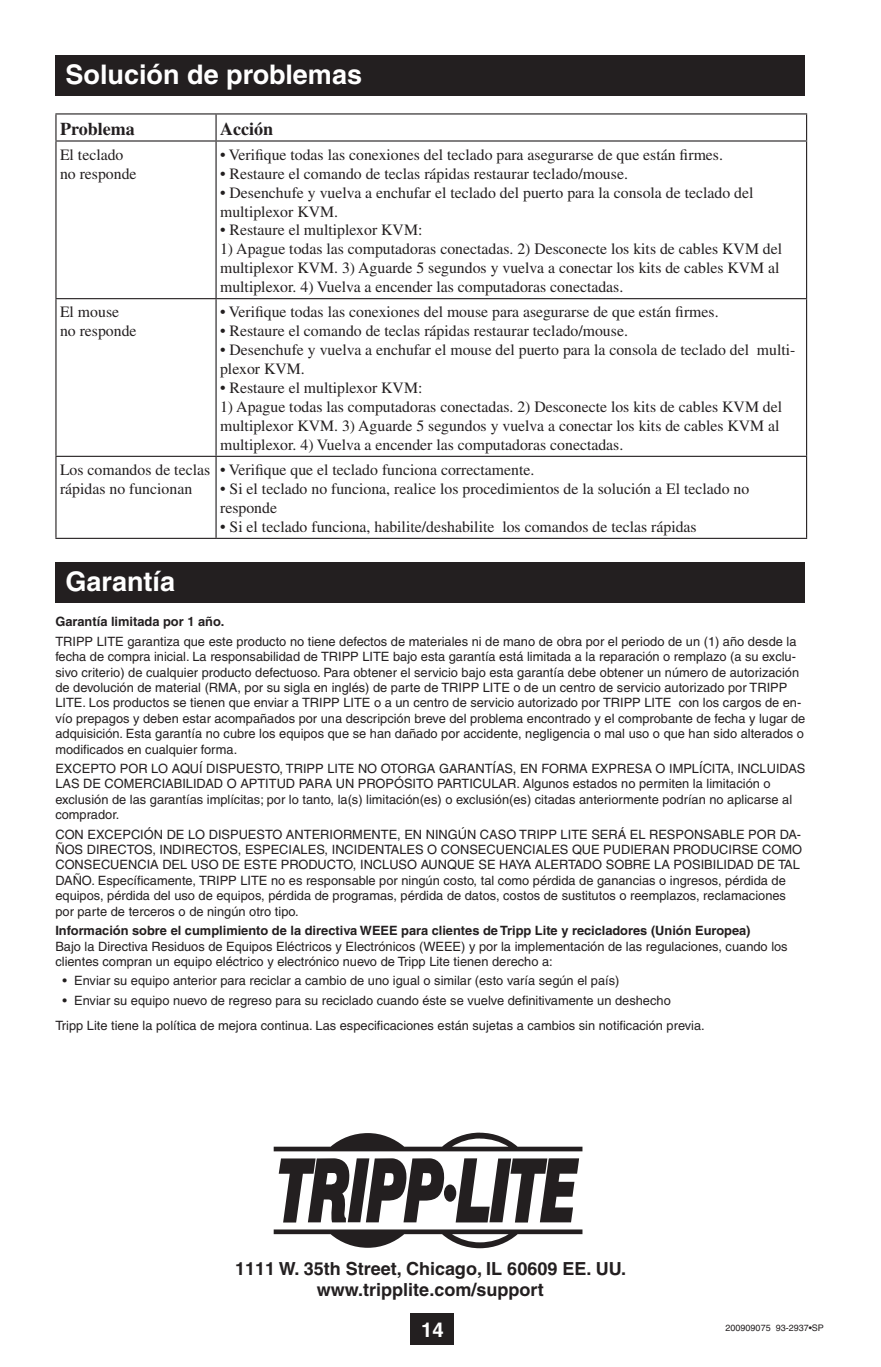
<style>
.page{position:relative;width:881px;height:1367px;background:#fff}
.page>*{position:absolute;margin:0;border:0;box-sizing:border-box;transform-origin:0 0}
.t1{font:700 27px "Helvetica";color:#fff}
.t2{font:700 20.25px "Helvetica";color:#fff}
.t3{font:700 18px "Helvetica";color:#231f20}
.t4{font:700 18px "Times";color:#231f20}
.t5{font:15.75px/18.9px "Times";color:#231f20}
.t6{font:12.83px/15.3px "Helvetica";color:#231f20}
.t7{font:700 12.83px "Helvetica";color:#231f20}
.t8{font:9px "Helvetica";color:#231f20}
</style>
<div class="page">
<div style="left:55px;top:55px;width:750px;height:41px;background:#231f20"></div>
<div style="left:55px;top:562px;width:750px;height:40px;background:#231f20"></div>
<div style="left:444px;top:1184px;width:12px;height:17px;background:#231f20;border-radius:50%"></div>
<svg style="left:278px;top:1158px;width:167px;height:64px"></svg>
<svg style="left:455px;top:1158px;width:124px;height:64px"></svg>
<svg style="left:273px;top:1132px;width:309px;height:19px"></svg>
<svg style="left:273px;top:1229px;width:309px;height:19px"></svg>
<div style="left:410px;top:1313px;width:44px;height:31px;background:#231f20"></div>
<hr style="left:55px;top:113px;width:161px;height:1px;background:#231f20">
<svg style="left:55px;top:114px;width:1px;height:26px"></svg>
<hr style="left:216px;top:113px;width:590px;height:1px;background:#231f20">
<svg style="left:215px;top:114px;width:1px;height:26px"></svg>
<hr style="left:55px;top:140px;width:161px;height:1px;background:#231f20">
<hr style="left:55px;top:141px;width:1px;height:157px;background:#231f20">
<hr style="left:216px;top:140px;width:590px;height:1px;background:#231f20">
<hr style="left:215px;top:141px;width:1px;height:157px;background:#231f20">
<hr style="left:805px;top:141px;width:1px;height:157px;background:#231f20">
<hr style="left:55px;top:298px;width:161px;height:1px;background:#231f20">
<hr style="left:55px;top:299px;width:1px;height:157px;background:#231f20">
<hr style="left:216px;top:298px;width:590px;height:1px;background:#231f20">
<hr style="left:215px;top:299px;width:1px;height:157px;background:#231f20">
<hr style="left:805px;top:299px;width:1px;height:157px;background:#231f20">
<hr style="left:55px;top:456px;width:161px;height:1px;background:#231f20">
<hr style="left:55px;top:457px;width:1px;height:80px;background:#231f20">
<hr style="left:216px;top:456px;width:590px;height:1px;background:#231f20">
<hr style="left:215px;top:457px;width:1px;height:80px;background:#231f20">
<hr style="left:805px;top:457px;width:1px;height:80px;background:#231f20">
<hr style="left:55px;top:537px;width:161px;height:2px;background:#231f20">
<hr style="left:216px;top:537px;width:590px;height:2px;background:#231f20">
<p class="t1" style="left:65px;top:58px;width:298px">Solución de problemas</p>
<p class="t4" style="left:60px;top:118px;width:76px">Problema</p>
<p class="t4" style="left:220px;top:118px;width:54px">Acción</p>
<p class="t5" style="left:60px;top:145px;width:65px">El teclado</p>
<p class="t5" style="left:60px;top:164px;width:78px">no responde</p>
<p class="t5" style="left:220px;top:145px;width:504px">• Verifique todas las conexiones del teclado para asegurarse de que están firmes.</p>
<p class="t5" style="left:220px;top:164px;width:409px">• Restaure el comando de teclas rápidas restaurar teclado/mouse.</p>
<p class="t5" style="left:220px;top:183px;width:534px">• Desenchufe y vuelva a enchufar el teclado del puerto para la consola de teclado del multiplexor KVM.</p>
<p class="t5" style="left:220px;top:221px;width:204px">• Restaure el multiplexor KVM:</p>
<p class="t5" style="left:220px;top:239px;width:563px">1) Apague todas las computadoras conectadas. 2) Desconecte los kits de cables KVM del multiplexor KVM. 3) Aguarde 5 segundos y vuelva a conectar los kits de cables KVM al multiplexor. 4) Vuelva a encender las computadoras conectadas.</p>
<p class="t5" style="left:60px;top:302px;width:61px">El mouse</p>
<p class="t5" style="left:60px;top:321px;width:78px">no responde</p>
<p class="t5" style="left:220px;top:302px;width:500px">• Verifique todas las conexiones del mouse para asegurarse de que están firmes.</p>
<p class="t5" style="left:220px;top:321px;width:409px">• Restaure el comando de teclas rápidas restaurar teclado/mouse.</p>
<p class="t5" style="left:220px;top:340px;width:576px">• Desenchufe y vuelva a enchufar el mouse del puerto para la consola de teclado del multi&shy;plexor KVM.</p>
<p class="t5" style="left:220px;top:378px;width:204px">• Restaure el multiplexor KVM:</p>
<p class="t5" style="left:220px;top:397px;width:563px">1) Apague todas las computadoras conectadas. 2) Desconecte los kits de cables KVM del multiplexor KVM. 3) Aguarde 5 segundos y vuelva a conectar los kits de cables KVM al multiplexor. 4) Vuelva a encender las computadoras conectadas.</p>
<p class="t5" style="left:60px;top:460px;width:152px">Los comandos de teclas rápidas no funcionan</p>
<p class="t5" style="left:220px;top:460px;width:315px">• Verifique que el teclado funciona correctamente.</p>
<p class="t5" style="left:220px;top:479px;width:530px">• Si el teclado no funciona, realice los procedimientos de la solución a El teclado no responde</p>
<p class="t5" style="left:220px;top:517px;width:478px">• Si el teclado funciona, habilite/deshabilite los comandos de teclas rápidas</p>
<p class="t1" style="left:65px;top:564px;width:111px">Garantía</p>
<p class="t7" style="left:55px;top:614px;width:170px">Garantía limitada por 1 año.</p>
<p class="t6" style="left:55px;top:633px;width:751px">TRIPP LITE garantiza que este producto no tiene defectos de materiales ni de mano de obra por el periodo de un (1) año desde la fecha de compra inicial. La responsabilidad de TRIPP LITE bajo esta garantía está limitada a la reparación o remplazo (a su exclu&shy;sivo criterio) de cualquier producto defectuoso. Para obtener el servicio bajo esta garantía debe obtener un número de autorización de devolución de material (RMA, por su sigla en inglés) de parte de TRIPP LITE o de un centro de servicio autorizado por TRIPP LITE. Los productos se tienen que enviar a TRIPP LITE o a un centro de servicio autorizado por TRIPP LITE con los cargos de en&shy;vío prepagos y deben estar acompañados por una descripción breve del problema encontrado y el comprobante de fecha y lugar de adquisición. Esta garantía no cubre los equipos que se han dañado por accidente, negligencia o mal uso o que han sido alterados o modificados en cualquier forma.</p>
<p class="t6" style="left:55px;top:760px;width:751px">EXCEPTO POR LO AQUÍ DISPUESTO, TRIPP LITE NO OTORGA GARANTÍAS, EN FORMA EXPRESA O IMPLÍCITA, INCLUIDAS LAS DE COMERCIABILIDAD O APTITUD PARA UN PROPÓSITO PARTICULAR. Algunos estados no permiten la limitación o exclusión de las garantías implícitas; por lo tanto, la(s) limitación(es) o exclusión(es) citadas anteriormente podrían no aplicarse al comprador.</p>
<p class="t6" style="left:55px;top:826px;width:747px">CON EXCEPCIÓN DE LO DISPUESTO ANTERIORMENTE, EN NINGÚN CASO TRIPP LITE SERÁ EL RESPONSABLE POR DA-ÑOS DIRECTOS, INDIRECTOS, ESPECIALES, INCIDENTALES O CONSECUENCIALES QUE PUDIERAN PRODUCIRSE COMO CONSECUENCIA DEL USO DE ESTE PRODUCTO, INCLUSO AUNQUE SE HAYA ALERTADO SOBRE LA POSIBILIDAD DE TAL DAÑO. Específicamente, TRIPP LITE no es responsable por ningún costo, tal como pérdida de ganancias o ingresos, pérdida de equipos, pérdida del uso de equipos, pérdida de programas, pérdida de datos, costos de sustitutos o reemplazos, reclamaciones por parte de terceros o de ningún otro tipo.</p>
<p class="t7" style="left:55px;top:922px;width:696px">Información sobre el cumplimiento de la directiva WEEE para clientes de Tripp Lite y recicladores (Unión Europea)</p>
<p class="t6" style="left:55px;top:938px;width:733px">Bajo la Directiva Residuos de Equipos Eléctricos y Electrónicos (WEEE) y por la implementación de las regulaciones, cuando los clientes compran un equipo eléctrico y electrónico nuevo de Tripp Lite tienen derecho a:</p>
<p class="t6" style="left:62px;top:973px;width:558px">• Enviar su equipo anterior para reciclar a cambio de uno igual o similar (esto varía según el país)</p>
<p class="t6" style="left:62px;top:992px;width:609px">• Enviar su equipo nuevo de regreso para su reciclado cuando éste se vuelve definitivamente un deshecho</p>
<p class="t6" style="left:55px;top:1018px;width:650px">Tripp Lite tiene la política de mejora continua. Las especificaciones están sujetas a cambios sin notificación previa.</p>
<p class="t3" style="left:235px;top:1257px;width:392px">1111 W. 35th Street, Chicago, IL 60609 EE. UU.</p>
<p class="t3" style="left:316px;top:1278px;width:229px">www.tripplite.com/support</p>
<h2 class="t2" style="left:421px;top:1317px;width:24px">14</h2>
<p class="t8" style="left:725px;top:1322px;width:100px">200909075 93-2937•SP</p>
</div>
